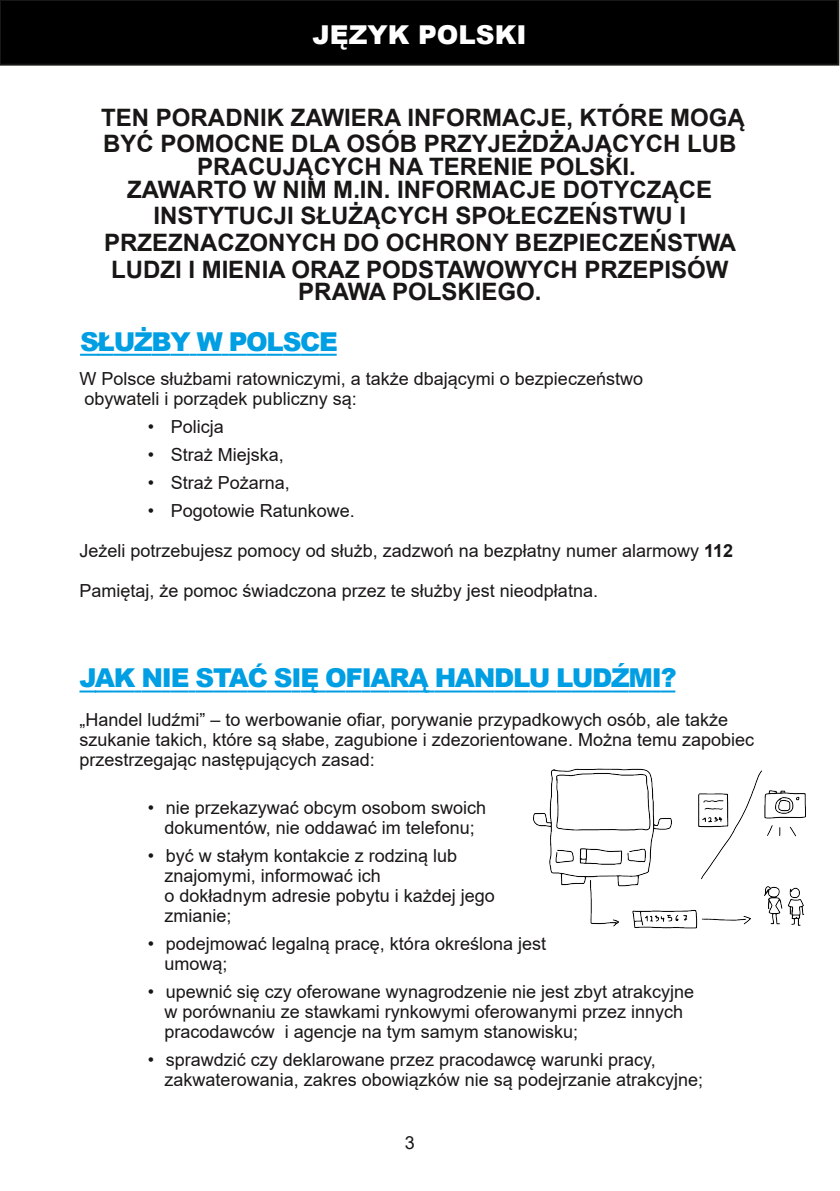
<style>
.page{position:relative;width:840px;height:1191px;background:#fff}
.page>*{position:absolute;margin:0;border:0;box-sizing:border-box;transform-origin:0 0}
.t1{font:900 26px "Arial";letter-spacing:-.05em;color:#009ee3}
.t2{font:900 26px "Arial";color:#fff}
.t3{font:700 24px/26.8px "Arial";color:#181715;text-align:center}
.t4{font:18px/20px "Arial";color:#181715}
.s1{font-weight:700}
</style>
<div class="page">
<svg style="left:80px;top:354px;width:34px;height:2px"></svg>
<hr style="left:114px;top:354px;width:20px;height:2px;background:#009ee3">
<svg style="left:134px;top:354px;width:62px;height:2px"></svg>
<hr style="left:196px;top:354px;width:25px;height:2px;background:#009ee3">
<svg style="left:221px;top:354px;width:25px;height:2px"></svg>
<hr style="left:246px;top:354px;width:20px;height:2px;background:#009ee3">
<svg style="left:266px;top:354px;width:70px;height:2px"></svg>
<svg style="left:79px;top:690px;width:35px;height:2px"></svg>
<hr style="left:114px;top:690px;width:20px;height:2px;background:#009ee3">
<svg style="left:134px;top:690px;width:7px;height:2px"></svg>
<hr style="left:141px;top:690px;width:21px;height:2px;background:#009ee3">
<svg style="left:162px;top:690px;width:163px;height:2px"></svg>
<hr style="left:325px;top:690px;width:20px;height:2px;background:#009ee3">
<svg style="left:345px;top:690px;width:89px;height:2px"></svg>
<hr style="left:434px;top:690px;width:20px;height:2px;background:#009ee3">
<svg style="left:454px;top:690px;width:19px;height:2px"></svg>
<hr style="left:473px;top:690px;width:21px;height:2px;background:#009ee3">
<svg style="left:494px;top:690px;width:34px;height:2px"></svg>
<hr style="left:528px;top:690px;width:20px;height:2px;background:#009ee3">
<svg style="left:548px;top:690px;width:23px;height:2px"></svg>
<hr style="left:571px;top:690px;width:20px;height:2px;background:#009ee3">
<svg style="left:591px;top:690px;width:37px;height:2px"></svg>
<hr style="left:628px;top:690px;width:23px;height:2px;background:#009ee3">
<svg style="left:651px;top:690px;width:24px;height:2px"></svg>
<img style="left:533px;top:768px;width:273px;height:161px">
<div style="left:0;top:0;width:837px;height:65px;background:#000"></div>
<div style="left:0;top:0;width:838px;height:66px;border:2px solid #181715"></div>
<h1 class="t2" style="left:312px;top:16px;width:215px">JĘZYK POLSKI</h1>
<h2 class="t3" style="left:101px;top:104px;width:644px;text-align:left">TEN PORADNIK ZAWIERA INFORMACJE, KTÓRE MOGĄ<br>BYĆ POMOCNE DLA OSÓB PRZYJEŻDŻAJĄCYCH LUB</h2>
<h2 class="t3" style="left:127px;top:155px;width:586px;line-height:22.6px">PRACUJĄCYCH NA TERENIE POLSKI.<br>ZAWARTO W NIM M.IN. INFORMACJE DOTYCZĄCE</h2>
<h2 class="t3" style="left:104px;top:203px;width:633px">INSTYTUCJI SŁUŻĄCYCH SPOŁECZEŃSTWU I<br>PRZEZNACZONYCH DO OCHRONY BEZPIECZEŃSTWA<br>LUDZI I MIENIA ORAZ PODSTAWOWYCH PRZEPISÓW</h2>
<h2 class="t3" style="left:298px;top:279px;width:244px">PRAWA POLSKIEGO.</h2>
<h1 class="t1" style="left:80px;top:322px;width:259px">SŁUŻBY W POLSCE</h1>
<p class="t4" style="left:79px;top:368px;width:565px">W Polsce służbami ratowniczymi, a także dbającymi o bezpieczeństwo obywateli i porządek publiczny są:</p>
<p class="t4" style="left:148px;top:416px;width:77px">• Policja</p>
<p class="t4" style="left:148px;top:444px;width:137px">• Straż Miejska,</p>
<p class="t4" style="left:148px;top:472px;width:143px">• Straż Pożarna,</p>
<p class="t4" style="left:148px;top:500px;width:208px">• Pogotowie Ratunkowe.</p>
<p class="t4" style="left:79px;top:540px;width:655px">Jeżeli potrzebujesz pomocy od służb, zadzwoń na bezpłatny numer alarmowy <span class="s1">112</span></p>
<p class="t4" style="left:79px;top:580px;width:519px">Pamiętaj, że pomoc świadczona przez te służby jest nieodpłatna.</p>
<h1 class="t1" style="left:79px;top:659px;width:598px">JAK NIE STAĆ SIĘ OFIARĄ HANDLU LUDŹMI?</h1>
<p class="t4" style="left:79px;top:710px;width:675px">„Handel ludźmi” – to werbowanie ofiar, porywanie przypadkowych osób, ale także szukanie takich, które są słabe, zagubione i zdezorientowane. Można temu zapobiec przestrzegając następujących zasad:</p>
<p class="t4" style="left:148px;top:798px;width:339px;text-align:center">• nie przekazywać obcym osobom swoich dokumentów, nie oddawać im telefonu;</p>
<p class="t4" style="left:164px;top:846px;width:332px;text-indent:-17px">• być w stałym kontakcie z rodziną lub znajomymi, informować ich<br>o dokładnym adresie pobytu i każdej jego zmianie;</p>
<p class="t4" style="left:164px;top:934px;width:383px;text-indent:-17px">• podejmować legalną pracę, która określona jest umową;</p>
<p class="t4" style="left:164px;top:982px;width:531px;text-indent:-17px">• upewnić się czy oferowane wynagrodzenie nie jest zbyt atrakcyjne w porównaniu ze stawkami rynkowymi oferowanymi przez innych pracodawców i agencje na tym samym stanowisku;</p>
<p class="t4" style="left:164px;top:1050px;width:539px;text-indent:-17px">• sprawdzić czy deklarowane przez pracodawcę warunki pracy, zakwaterowania, zakres obowiązków nie są podejrzanie atrakcyjne;</p>
<p class="t4" style="left:404px;top:1132px;width:12px">3</p>
</div>
